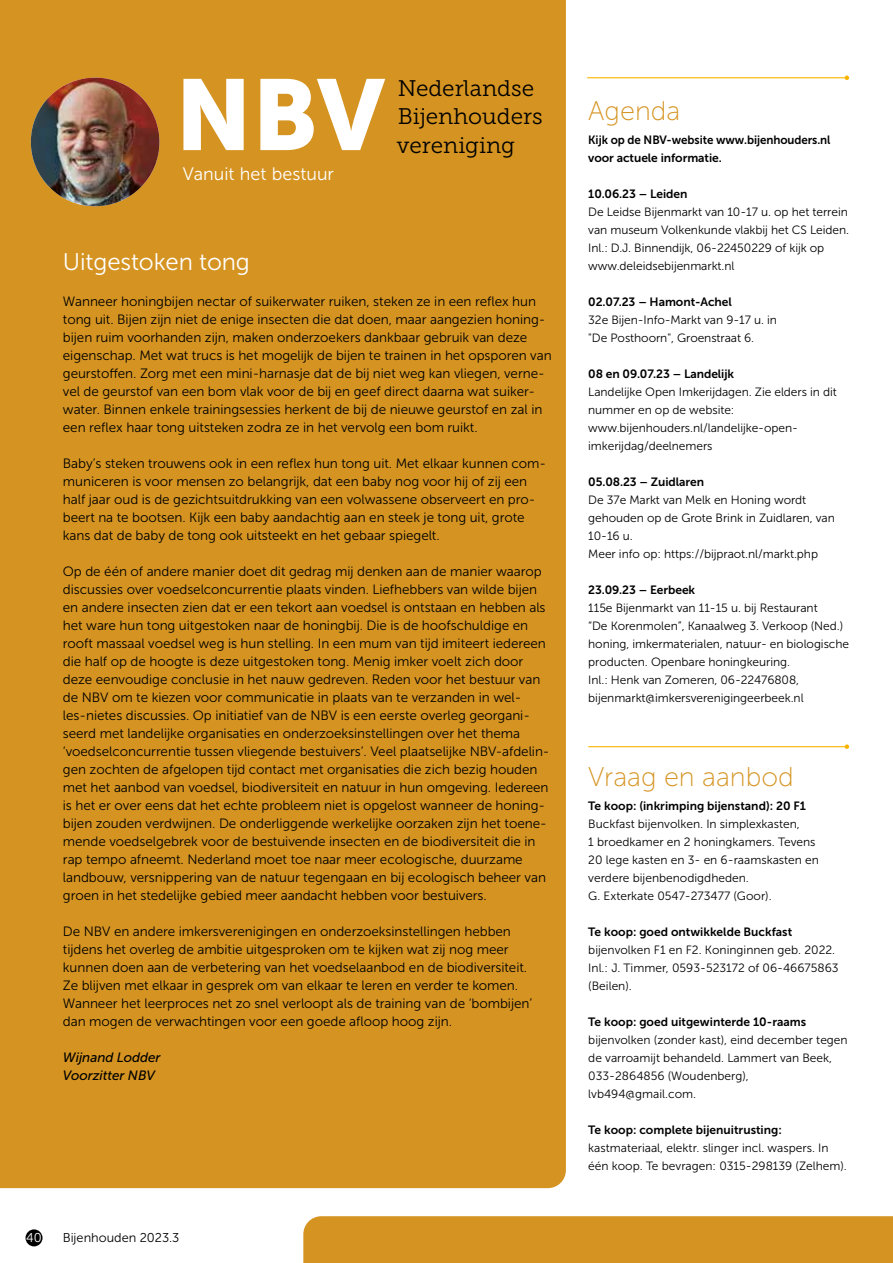
<style>
.page{position:relative;width:893px;height:1263px;background:#fff}
.page>*{position:absolute;margin:0;border:0;box-sizing:border-box;transform-origin:0 0}
.t1{font:99.6px "Museo Sans 900";color:#fff}
.t2{font:27px "Museo Sans 100";color:#d59422}
.t3{font:24px "Museo Sans 300";letter-spacing:-.005em;color:#fff}
.t4{font:22.5px/28.5px "Museo Slab 300";color:#000}
.t5{font:18px "Museo Sans 300";color:#fff}
.t6{font:13.5px/18px "Museo Sans 300";letter-spacing:-.005em;color:#000}
.t7{font:italic 13.5px/18px "Museo Sans 500";letter-spacing:-.005em;color:#000}
.t8{font:12.75px "Museo Sans 300";color:#000}
.t9{font:12.75px "Museo Sans 300";color:#fff}
.t10{font:12px/18px "Museo Sans 300";letter-spacing:-.005em;color:#000}
.t11{font:12px "Museo Sans 700";letter-spacing:-.005em;color:#000}
.t12{font:12px/18px "Museo Sans 700";letter-spacing:-.005em;color:#000;scale:.96 1}
</style>
<div class="page">
<div style="left:303px;top:1216px;width:590px;height:47px;background:#d59422"></div>
<div style="left:0;top:0;width:566px;height:1188px;background:#d59422"></div>
<hr style="left:587px;top:77px;width:260px;height:1px;background:#fab500">
<svg style="left:845px;top:76px;width:4px;height:4px"></svg>
<img style="left:31px;top:78px;width:128px;height:128px;border-radius:64px">
<hr style="left:588px;top:746px;width:259px;height:1px;background:#fab500">
<svg style="left:845px;top:744px;width:4px;height:5px"></svg>
<div style="left:26px;top:1229px;width:17px;height:17px;background:#000;border-radius:50%"></div>
<h1 class="t1" style="left:175px;top:59px;width:211px">NBV</h1>
<h3 class="t5" style="left:183px;top:164px;width:153px">Vanuit het bestuur</h3>
<h3 class="t4" style="left:398px;top:74px;width:146px">Nederlandse<br>Bijenhouders</h3>
<h3 class="t4" style="left:397px;top:131px;width:120px">vereniging</h3>
<h3 class="t3" style="left:63px;top:249px;width:189px">Uitgestoken tong</h3>
<p class="t6" style="left:63px;top:292px;width:490px">Wanneer honingbijen nectar of suikerwater ruiken, steken ze in een reflex hun tong uit. Bijen zijn niet de enige insecten die dat doen, maar aangezien honing&shy;bijen ruim voorhanden zijn, maken onderzoekers dankbaar gebruik van deze eigenschap. Met wat trucs is het mogelijk de bijen te trainen in het opsporen van geurstoffen. Zorg met een mini-harnasje dat de bij niet weg kan vliegen, verne&shy;vel de geurstof van een bom vlak voor de bij en geef direct daarna wat suiker&shy;water. Binnen enkele trainingsessies herkent de bij de nieuwe geurstof en zal in een reflex haar tong uitsteken zodra ze in het vervolg een bom ruikt.</p>
<p class="t6" style="left:63px;top:454px;width:485px">Baby’s steken trouwens ook in een reflex hun tong uit. Met elkaar kunnen com&shy;municeren is voor mensen zo belangrijk, dat een baby nog voor hij of zij een half jaar oud is de gezichtsuitdrukking van een volwassene observeert en pro&shy;beert na te bootsen. Kijk een baby aandachtig aan en steek je tong uit, grote kans dat de baby de tong ook uitsteekt en het gebaar spiegelt.</p>
<p class="t6" style="left:63px;top:562px;width:488px">Op de één of andere manier doet dit gedrag mij denken aan de manier waarop discussies over voedselconcurrentie plaats vinden. Liefhebbers van wilde bijen en andere insecten zien dat er een tekort aan voedsel is ontstaan en hebben als het ware hun tong uitgestoken naar de honingbij. Die is de hoofschuldige en rooft massaal voedsel weg is hun stelling. In een mum van tijd imiteert iedereen die half op de hoogte is deze uitgestoken tong. Menig imker voelt zich door deze eenvoudige conclusie in het nauw gedreven. Reden voor het bestuur van de NBV om te kiezen voor communicatie in plaats van te verzanden in wel&shy;les-nietes discussies. Op initiatief van de NBV is een eerste overleg georgani&shy;seerd met landelijke organisaties en onderzoeksinstellingen over het thema ‘voedselconcurrentie tussen vliegende bestuivers’. Veel plaatselijke NBV-afdelin&shy;gen zochten de afgelopen tijd contact met organisaties die zich bezig houden met het aanbod van voedsel, biodiversiteit en natuur in hun omgeving. Iedereen is het er over eens dat het echte probleem niet is opgelost wanneer de honing&shy;bijen zouden verdwijnen. De onderliggende werkelijke oorzaken zijn het toene&shy;mende voedselgebrek voor de bestuivende insecten en de biodiversiteit die in rap tempo afneemt. Nederland moet toe naar meer ecologische, duurzame landbouw, versnippering van de natuur tegengaan en bij ecologisch beheer van groen in het stedelijke gebied meer aandacht hebben voor bestuivers.</p>
<p class="t6" style="left:63px;top:922px;width:471px">De NBV en andere imkersverenigingen en onderzoeksinstellingen hebben tijdens het overleg de ambitie uitgesproken om te kijken wat zij nog meer kunnen doen aan de verbetering van het voedselaanbod en de biodiversiteit.<br>Ze blijven met elkaar in gesprek om van elkaar te leren en verder te komen.<br>Wanneer het leerproces net zo snel verloopt als de training van de ‘bombijen’ dan mogen de verwachtingen voor een goede afloop hoog zijn.</p>
<p class="t7" style="left:63px;top:1048px;width:99px">Wijnand Lodder<br>Voorzitter NBV</p>
<p class="t9" style="left:26px;top:1231px;width:17px">40</p>
<p class="t8" style="left:63px;top:1231px;width:118px">Bijenhouden 2023.3</p>
<h2 class="t2" style="left:588px;top:96px;width:94px">Agenda</h2>
<p class="t12" style="left:588px;top:131px;width:254px">Kijk op de NBV-website www.bijenhouders.nl voor actuele informatie.</p>
<p class="t11" style="left:588px;top:187px;width:101px">10.06.23 – Leiden</p>
<p class="t10" style="left:588px;top:203px;width:262px">De Leidse Bijenmarkt van 10-17 u. op het terrein van museum Volkenkunde vlakbij het CS Leiden.<br>Inl.: D.J. Binnendijk, 06-22450229 of kijk op www.deleidsebijenmarkt.nl</p>
<p class="t11" style="left:588px;top:295px;width:145px">02.07.23 – Hamont-Achel</p>
<p class="t10" style="left:588px;top:311px;width:190px">32e Bijen-Info-Markt van 9-17 u. in "De Posthoorn", Groenstraat 6.</p>
<p class="t11" style="left:588px;top:367px;width:147px">08 en 09.07.23 – Landelijk</p>
<p class="t10" style="left:588px;top:383px;width:250px">Landelijke Open Imkerijdagen. Zie elders in dit nummer en op de website: www.bijenhouders.nl/landelijke-open&shy;imkerijdag/deelnemers</p>
<p class="t11" style="left:588px;top:475px;width:117px">05.08.23 – Zuidlaren</p>
<p class="t10" style="left:588px;top:491px;width:248px">De 37e Markt van Melk en Honing wordt gehouden op de Grote Brink in Zuidlaren, van 10-16 u.<br>Meer info op: https://bijpraot.nl/markt.php</p>
<p class="t11" style="left:588px;top:583px;width:108px">23.09.23 – Eerbeek</p>
<p class="t10" style="left:588px;top:599px;width:262px">115e Bijenmarkt van 11-15 u. bij Restaurant<br>“De Korenmolen”, Kanaalweg 3. Verkoop (Ned.) honing, imkermaterialen, natuur- en biologische producten. Openbare honingkeuring.<br>Inl.: Henk van Zomeren, 06-22476808, bijenmarkt@imkersverenigingeerbeek.nl</p>
<h2 class="t2" style="left:588px;top:762px;width:207px">Vraag en aanbod</h2>
<p class="t11" style="left:588px;top:799px;width:219px">Te koop: (inkrimping bijenstand): 20 F1</p>
<p class="t10" style="left:588px;top:815px;width:232px">Buckfast bijenvolken. In simplexkasten,<br>1 broedkamer en 2 honingkamers. Tevens 20 lege kasten en 3- en 6-raamskasten en verdere bijenbenodigdheden.<br>G. Exterkate 0547-273477 (Goor).</p>
<p class="t11" style="left:588px;top:925px;width:205px">Te koop: goed ontwikkelde Buckfast</p>
<p class="t10" style="left:588px;top:941px;width:252px">bijenvolken F1 en F2. Koninginnen geb. 2022.<br>Inl.: J. Timmer, 0593-523172 of 06-46675863 (Beilen).</p>
<p class="t11" style="left:588px;top:1015px;width:219px">Te koop: goed uitgewinterde 10-raams</p>
<p class="t10" style="left:588px;top:1031px;width:261px">bijenvolken (zonder kast), eind december tegen de varroamijt behandeld. Lammert van Beek, 033-2864856 (Woudenberg), lvb494@gmail.com.</p>
<p class="t11" style="left:588px;top:1123px;width:195px">Te koop: complete bijenuitrusting:</p>
<p class="t10" style="left:588px;top:1139px;width:260px">kastmateriaal, elektr. slinger incl. waspers. In één koop. Te bevragen: 0315-298139 (Zelhem).</p>
</div>
